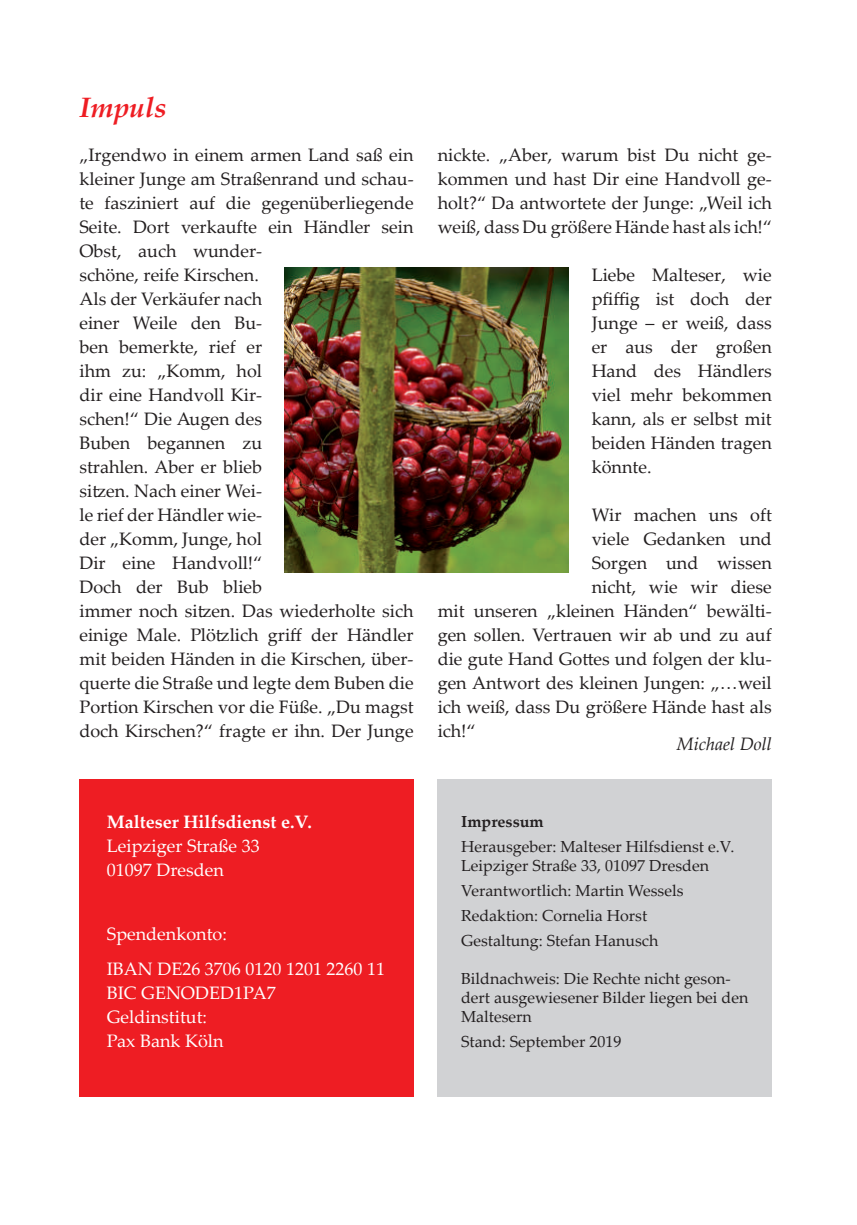
<style>
.page{position:relative;width:857px;height:1225px;background:#fff}
.page>*{position:absolute;margin:0;border:0;box-sizing:border-box;transform-origin:0 0}
.t1{font:italic 700 28px "Palatino Linotype";color:#ee1d23}
.t2{font:18px/24px "Palatino Linotype";color:#231f20;text-align:justify}
.t3{font:18px/24px "Palatino Linotype";color:#fff}
.t4{font:700 18px "Palatino Linotype";color:#fff}
.t5{font:italic 18px "Palatino Linotype";color:#231f20}
.t6{font:16px/19.2px "Palatino Linotype";color:#231f20}
.t7{font:700 16px "Palatino Linotype";color:#231f20}
</style>
<div class="page">
<img style="left:285px;top:267px;width:283px;height:305px">
<div style="left:437px;top:779px;width:334px;height:318px;background:#d1d2d4"></div>
<div style="left:79px;top:779px;width:335px;height:318px;background:#ee1d23"></div>
<h1 class="t1" style="left:79px;top:87px;width:89px">Impuls</h1>
<p class="t2" style="left:79px;top:142px;width:335px;text-align:left">„Irgendwo in einem armen Land saß ein kleiner Junge am Straßenrand und schau&shy;te fasziniert auf die gegenüberliegende<br>Seite. Dort verkaufte ein Händler sein<br>Obst, auch wunder-<br>schöne, reife Kirschen.<br>Als der Verkäufer nach<br>einer Weile den Bu-<br>ben bemerkte, rief er<br>ihm zu: „Komm, hol<br>dir eine Handvoll Kir-<br>schen!“ Die Augen des<br>Buben begannen zu<br>strahlen. Aber er blieb<br>sitzen. Nach einer Wei-<br>le rief der Händler wie-<br>der „Komm, Junge, hol<br>Dir eine Handvoll!“<br>Doch der Bub blieb<br>immer noch sitzen. Das wiederholte sich einige Male. Plötzlich griff der Händler mit beiden Händen in die Kirschen, über&shy;querte die Straße und legte dem Buben die<br>Portion Kirschen vor die Füße. „Du magst doch Kirschen?“ fragte er ihn. Der Junge</p>
<p class="t2" style="left:437px;top:142px;width:335px">nickte. „Aber, warum bist Du nicht ge&shy;kommen und hast Dir eine Handvoll ge&shy;holt?“ Da antwortete der Junge: „Weil ich weiß, dass Du größere Hände hast als ich!“</p>
<p class="t2" style="left:591px;top:262px;width:182px">Liebe Malteser, wie pfiffig ist doch der Junge – er weiß, dass er aus der großen Hand des Händlers viel mehr bekommen kann, als er selbst mit beiden Händen tragen könnte.</p>
<p class="t2" style="left:591px;top:502px;width:182px">Wir machen uns oft</p>
<p class="t2" style="left:591px;top:526px;width:181px">viele Gedanken und</p>
<p class="t2" style="left:591px;top:550px;width:182px">Sorgen und wissen</p>
<p class="t2" style="left:591px;top:574px;width:182px">nicht, wie wir diese</p>
<p class="t2" style="left:437px;top:598px;width:335px">mit unseren „kleinen Händen“ bewälti-</p>
<p class="t2" style="left:437px;top:622px;width:335px">gen sollen. Vertrauen wir ab und zu auf</p>
<p class="t2" style="left:437px;top:646px;width:335px">die gute Hand Gottes und folgen der klu-</p>
<p class="t2" style="left:437px;top:670px;width:335px">gen Antwort des kleinen Jungen: „…weil</p>
<p class="t2" style="left:437px;top:694px;width:335px">ich weiß, dass Du größere Hände hast als</p>
<p class="t2" style="left:437px;top:718px;width:39px">ich!“</p>
<p class="t5" style="left:676px;top:731px;width:96px">Michael Doll</p>
<p class="t4" style="left:107px;top:809px;width:206px">Malteser Hilfsdienst e.V.</p>
<p class="t3" style="left:107px;top:833px;width:154px">Leipziger Straße 33<br>01097 Dresden</p>
<p class="t3" style="left:107px;top:915px;width:279px;line-height:35.4px">Spendenkonto:<br>IBAN DE26 3706 0120 1201 2260 11</p>
<p class="t3" style="left:107px;top:980px;width:170px">BIC GENODED1PA7<br>Geldinstitut:<br>Pax Bank Köln</p>
<p class="t7" style="left:461px;top:810px;width:84px">Impressum</p>
<p class="t6" style="left:461px;top:836px;width:275px">Herausgeber: Malteser Hilfsdienst e.V.<br>Leipziger Straße 33, 01097 Dresden</p>
<p class="t6" style="left:461px;top:877px;width:224px;line-height:24.8px">Verantwortlich: Martin Wessels<br>Redaktion: Cornelia Horst<br>Gestaltung: Stefan Hanusch</p>
<p class="t6" style="left:461px;top:968px;width:288px">Bildnachweis: Die Rechte nicht geson&shy;dert ausgewiesener Bilder liegen bei den<br>Maltesern</p>
<p class="t6" style="left:461px;top:1031px;width:162px">Stand: September 2019</p>
</div>
